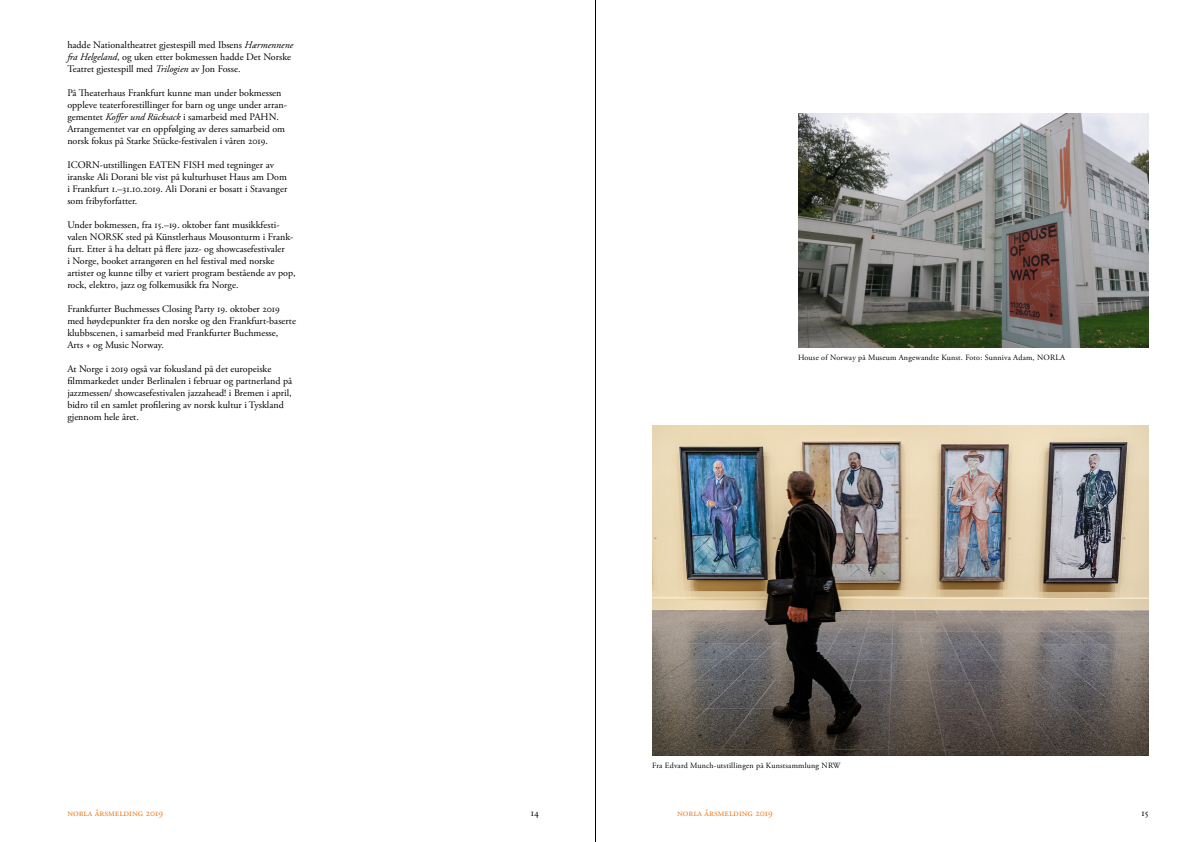
<style>
.page{position:relative;width:1191px;height:842px;background:#fff}
.page>*{position:absolute;margin:0;border:0;box-sizing:border-box;transform-origin:0 0}
.Normal_copy{font:10px/12px "Adobe Garamond Pro";color:#000}
.t1{font:10px "Adobe Garamond Pro";color:#ef7f20}
.t2{font:8px "Adobe Garamond Pro";letter-spacing:.025em;color:#000}
.s1{font-style:italic}
</style>
<div class="page">
<img style="left:798px;top:114px;width:350px;height:233px">
<img style="left:652px;top:425px;width:496px;height:331px">
<hr style="left:595px;top:0;width:1px;height:842px;background:#000">
<p class="Normal_copy" style="left:67px;top:39px;width:227px">hadde Nationaltheatret gjestespill med Ibsens <span class="s1">Hærmennene fra Helgeland</span>, og uken etter bokmessen hadde Det Norske<br>Teatret gjestespill med <span class="s1">Trilogien</span> av Jon Fosse.</p>
<p class="Normal_copy" style="left:67px;top:87px;width:221px">På Theaterhaus Frankfurt kunne man under bokmessen oppleve teaterforestillinger for barn og unge under arran&shy;gementet <span class="s1">Koffer und Rücksack</span> i samarbeid med PAHN.<br>Arrangementet var en oppfølging av deres samarbeid om norsk fokus på Starke Stücke-festivalen i våren 2019.</p>
<p class="Normal_copy" style="left:67px;top:159px;width:221px">ICORN-utstillingen EATEN FISH med tegninger av iranske Ali Dorani ble vist på kulturhuset Haus am Dom i Frankfurt 1.–31.10.2019. Ali Dorani er bosatt i Stavanger som fribyforfatter.</p>
<p class="Normal_copy" style="left:67px;top:219px;width:230px">Under bokmessen, fra 15.–19. oktober fant musikkfesti&shy;valen NORSK sted på Künstlerhaus Mousonturm i Frank&shy;furt. Etter å ha deltatt på flere jazz- og showcasefestivaler<br>i Norge, booket arrangøren en hel festival med norske artister og kunne tilby et variert program bestående av pop, rock, elektro, jazz og folkemusikk fra Norge.</p>
<p class="Normal_copy" style="left:67px;top:303px;width:230px">Frankfurter Buchmesses Closing Party 19. oktober 2019 med høydepunkter fra den norske og den Frankfurt-baserte klubbscenen, i samarbeid med Frankfurter Buchmesse, Arts + og Music Norway.</p>
<p class="Normal_copy" style="left:67px;top:363px;width:226px">At Norge i 2019 også var fokusland på det europeiske filmmarkedet under Berlinalen i februar og partnerland på jazzmessen/ showcasefestivalen jazzahead! i Bremen i april, bidro til en samlet profilering av norsk kultur i Tyskland gjennom hele året.</p>
<p class="t2" style="left:798px;top:353px;width:268px">House of Norway på Museum Angewandte Kunst. Foto: Sunniva Adam, NORLA</p>
<p class="t2" style="left:652px;top:761px;width:190px">Fra Edvard Munch-utstillingen på Kunstsammlung NRW</p>
<p class="t1" style="left:67px;top:807px;width:97px">NORLA Årsmelding 2019</p>
<p class="Normal_copy" style="left:531px;top:807px;width:9px">14</p>
<p class="t1" style="left:677px;top:807px;width:97px">NORLA Årsmelding 2019</p>
<p class="Normal_copy" style="left:1141px;top:807px;width:8px">15</p>
</div>
